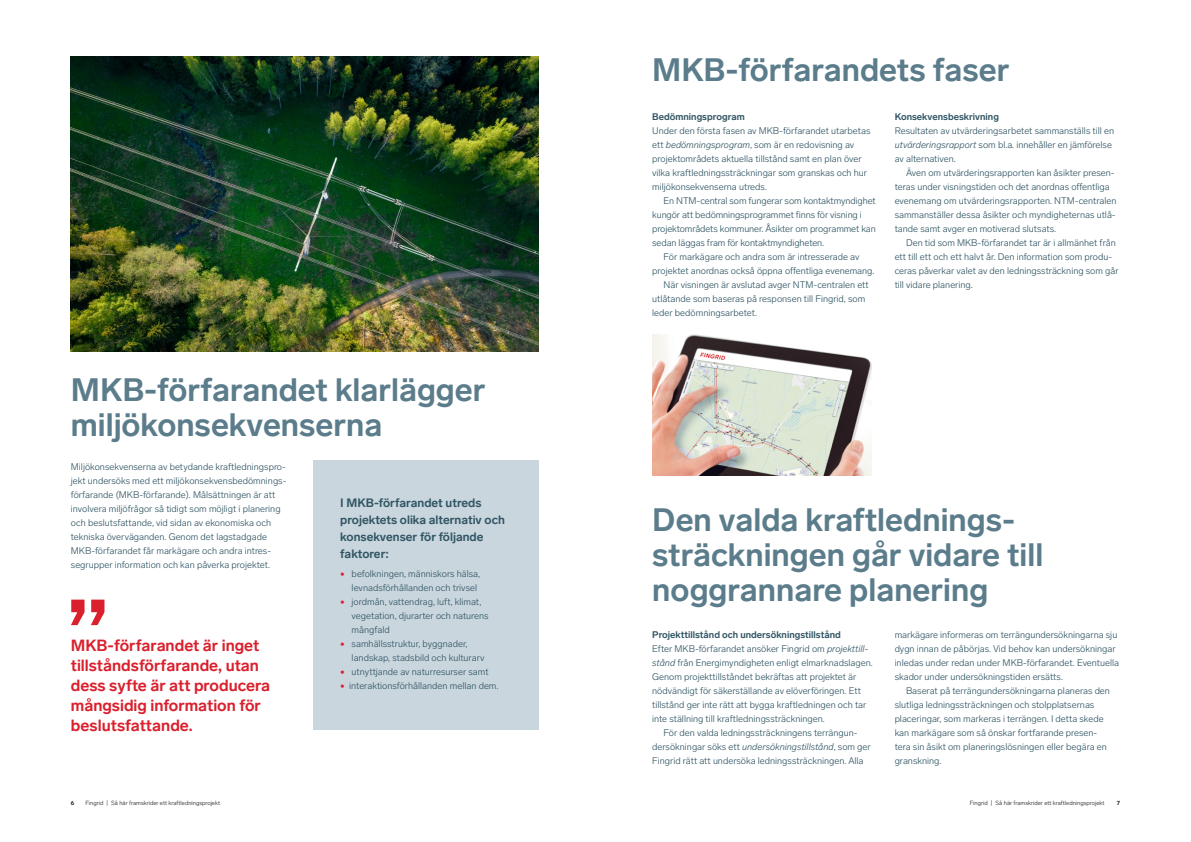
<style>
.page{position:relative;width:1191px;height:842px;background:#fff}
.page>*{position:absolute;margin:0;border:0;box-sizing:border-box;transform-origin:0 0}
.pääotsikko{font:700 32px/35px "Lab Grotesque";color:#5b7c8b}
.nosto{font:700 16px/20px "Lab Grotesque";color:#da202d}
.leipis{font:700 12px/17px "Lab Grotesque";color:#315564}
.leipis_sis{font:300 9.5px/14px "Lab Grotesque";color:#315564}
.leipis-2{font:300 9.5px/14px "Lab Grotesque";color:#315564}
.leipis_bullet{font:300 9.5px/14px "Lab Grotesque";color:#315564}
.väliotsikko{font:700 9.5px "Lab Grotesque";color:#315564}
.t1{font:300 6px "Lab Grotesque";color:#231f20}
.t2{font:700 6px "Lab Grotesque";color:#231f20}
.s1{color:#da202d}
.s2{font-style:italic}
</style>
<div class="page">
<img style="left:71px;top:57px;width:468px;height:294px">
<div style="left:313px;top:460px;width:226px;height:270px;background:#c9d6dd"></div>
<svg style="left:71px;top:600px;width:33px;height:25px"></svg>
<img style="left:652px;top:335px;width:219px;height:140px">
<p class="pääotsikko" style="left:71px;top:373px;width:416px">MKB-förfarandet klarlägger miljökonsekvenserna</p>
<p class="leipis-2" style="left:71px;top:460px;width:217px">Miljökonsekvenserna av betydande kraftledningspro&shy;jekt undersöks med ett miljökonsekvensbedömnings&shy;förfarande (MKB-förfarande). Målsättningen är att involvera miljöfrågor så tidigt som möjligt i planering och beslutsfattande, vid sidan av ekonomiska och tekniska överväganden. Genom det lagstadgade MKB-förfarandet får markägare och andra intres&shy;segrupper information och kan påverka projektet.</p>
<p class="leipis" style="left:340px;top:494px;width:166px">I MKB-förfarandet utreds projektets olika alternativ och konsekvenser för följande faktorer:</p>
<p class="leipis_bullet" style="left:351px;top:567px;width:130px;text-indent:-11px"><span class="s1">•</span> befolkningen, människors hälsa, levnadsförhållanden och trivsel</p>
<p class="leipis_bullet" style="left:351px;top:595px;width:138px;text-indent:-11px"><span class="s1">•</span> jordmån, vattendrag, luft, klimat, vegetation, djurarter och naturens mångfald</p>
<p class="leipis_bullet" style="left:351px;top:637px;width:134px;text-indent:-11px"><span class="s1">•</span> samhällsstruktur, byggnader, landskap, stadsbild och kulturarv</p>
<p class="leipis_bullet" style="left:340px;top:665px;width:150px"><span class="s1">•</span> utnyttjande av naturresurser samt</p>
<p class="leipis_bullet" style="left:340px;top:679px;width:160px"><span class="s1">•</span> interaktionsförhållanden mellan dem.</p>
<p class="nosto" style="left:71px;top:636px;width:201px">MKB-förfarandet är inget tillståndsförfarande, utan dess syfte är att producera mångsidig information för beslutsfattande.</p>
<p class="pääotsikko" style="left:652px;top:52px;width:359px">MKB-förfarandets faser</p>
<p class="väliotsikko" style="left:652px;top:111px;width:94px">Bedömningsprogram</p>
<p class="leipis-2" style="left:652px;top:124px;width:220px">Under den första fasen av MKB-förfarandet utarbetas ett <span class="s2">bedömningsprogram</span>, som är en redovisning av projektområdets aktuella tillstånd samt en plan över vilka kraftledningssträckningar som granskas och hur miljökonsekvenserna utreds.</p>
<p class="leipis_sis" style="left:652px;top:194px;width:225px;text-indent:11px">En NTM-central som fungerar som kontaktmyndighet kungör att bedömningsprogrammet finns för visning i projektområdets kommuner. Åsikter om programmet kan sedan läggas fram för kontaktmyndigheten.</p>
<p class="leipis_sis" style="left:652px;top:250px;width:224px;text-align:center">För markägare och andra som är intresserade av projektet anordnas också öppna offentliga evenemang.</p>
<p class="leipis_sis" style="left:652px;top:278px;width:218px;text-indent:11px">När visningen är avslutad avger NTM-centralen ett utlåtande som baseras på responsen till Fingrid, som leder bedömningsarbetet.</p>
<p class="väliotsikko" style="left:894px;top:111px;width:106px">Konsekvensbeskrivning</p>
<p class="leipis-2" style="left:894px;top:124px;width:221px">Resultaten av utvärderingsarbetet sammanställs till en <span class="s2">utvärderingsrapport</span> som bl.a. innehåller en jämförelse av alternativen.</p>
<p class="leipis_sis" style="left:894px;top:166px;width:223px;text-indent:11px">Även om utvärderingsrapporten kan åsikter presen&shy;teras under visningstiden och det anordnas offentliga evenemang om utvärderingsrapporten. NTM-centralen sammanställer dessa åsikter och myndigheternas utlå&shy;tande samt avger en motiverad slutsats.</p>
<p class="leipis_sis" style="left:894px;top:236px;width:225px;text-indent:11px">Den tid som MKB-förfarandet tar är i allmänhet från ett till ett och ett halvt år. Den information som produ&shy;ceras påverkar valet av den ledningssträckning som går till vidare planering.</p>
<p class="pääotsikko" style="left:652px;top:502px;width:392px">Den valda kraftlednings&shy;sträckningen går vidare till noggrannare planering</p>
<p class="väliotsikko" style="left:652px;top:629px;width:190px">Projekttillstånd och undersökningstillstånd</p>
<p class="leipis-2" style="left:652px;top:642px;width:222px">Efter MKB-förfarandet ansöker Fingrid om <span class="s2">projekttill&shy;stånd</span> från Energimyndigheten enligt elmarknadslagen.<br>Genom projekttillståndet bekräftas att projektet är nödvändigt för säkerställande av elöverföringen. Ett tillstånd ger inte rätt att bygga kraftledningen och tar inte ställning till kraftledningssträckningen.</p>
<p class="leipis_sis" style="left:652px;top:726px;width:220px;text-indent:11px">För den valda ledningssträckningens terrängun&shy;dersökningar söks ett <span class="s2">undersökningstillstånd</span>, som ger<br>Fingrid rätt att undersöka ledningssträckningen. Alla</p>
<p class="leipis_sis" style="left:894px;top:628px;width:226px">markägare informeras om terrängundersökningarna sju dygn innan de påbörjas. Vid behov kan undersökningar inledas under redan under MKB-förfarandet. Eventuella skador under undersökningstiden ersätts.</p>
<p class="leipis_sis" style="left:894px;top:684px;width:217px;text-indent:11px">Baserat på terrängundersökningarna planeras den slutliga ledningssträckningen och stolpplatsernas placeringar, som markeras i terrängen. I detta skede kan markägare som så önskar fortfarande presen&shy;tera sin åsikt om planeringslösningen eller begära en granskning.</p>
<p class="t2" style="left:71px;top:800px;width:5px">6</p>
<p class="t1" style="left:85px;top:800px;width:136px">Fingrid | Så här framskrider ett kraftledningsprojekt</p>
<p class="t1" style="left:969px;top:800px;width:136px">Fingrid | Så här framskrider ett kraftledningsprojekt</p>
<p class="t2" style="left:1116px;top:800px;width:5px">7</p>
</div>
